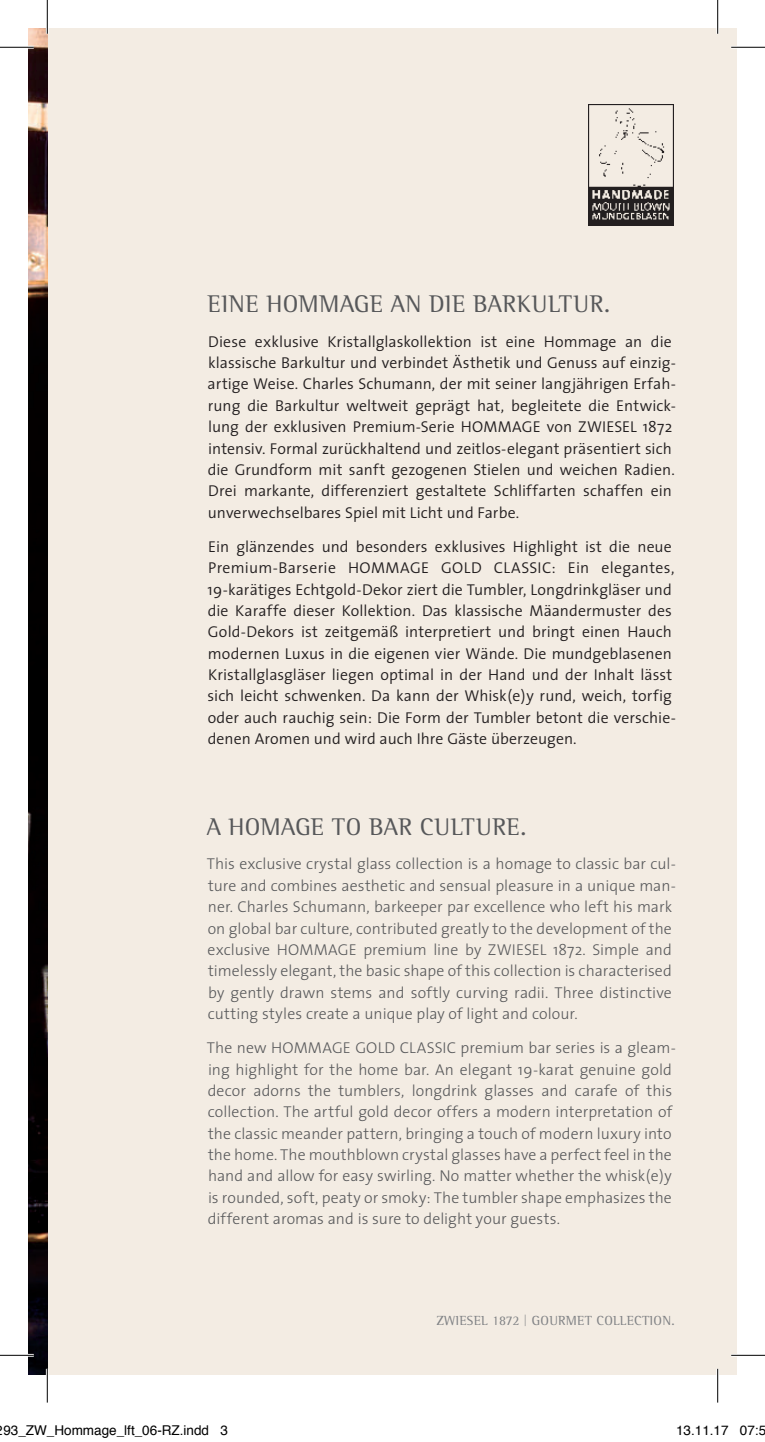
<style>
.page{position:relative;width:765px;height:1442px;background:#fff}
.page>*{position:absolute;margin:0;border:0;box-sizing:border-box;transform-origin:0 0}
.t1{font:24.75px "AT Rotis Semi Serif";letter-spacing:.02em;color:#57585a}
.t2{font:300 15.75px/21.4px "The Sans";letter-spacing:.005em;color:#231f20}
.t3{font:300 15.75px/21.4px "The Sans";letter-spacing:.005em;color:#57585a}
.t4{font:13.5px "Helvetica";color:#000}
.t5{font:13.5px "AT Rotis Semi Serif";letter-spacing:.02em;color:#808285}
.s1{font-size:11.25px}
</style>
<div class="page">
<div style="left:47px;top:28px;width:689px;height:1346px;background:#f3ece3"></div>
<img style="left:28px;top:28px;width:19px;height:1346px">
<img style="left:588px;top:105px;width:84px;height:121px">
<hr style="left:0;top:46px;width:34px;height:3px;background:#fff">
<hr style="left:730px;top:46px;width:34px;height:3px;background:#fff">
<hr style="left:0;top:1353px;width:34px;height:3px;background:#fff">
<hr style="left:730px;top:1353px;width:34px;height:3px;background:#fff">
<hr style="left:46px;top:0;width:3px;height:34px;background:#fff">
<hr style="left:46px;top:1368px;width:3px;height:34px;background:#fff">
<hr style="left:716px;top:0;width:2px;height:34px;background:#fff">
<hr style="left:716px;top:1368px;width:2px;height:34px;background:#fff">
<hr style="left:0;top:47px;width:34px;height:1px;background:#000">
<hr style="left:730px;top:47px;width:34px;height:1px;background:#000">
<hr style="left:0;top:1354px;width:34px;height:1px;background:#000">
<hr style="left:730px;top:1354px;width:34px;height:1px;background:#000">
<hr style="left:47px;top:0;width:1px;height:34px;background:#000">
<hr style="left:47px;top:1368px;width:1px;height:34px;background:#000">
<hr style="left:717px;top:0;width:1px;height:34px;background:#000">
<hr style="left:717px;top:1368px;width:1px;height:34px;background:#000">
<h1 class="t1" style="left:207px;top:290px;width:404px">EINE HOMMAGE AN DIE BARKULTUR.</h1>
<p class="t2" style="left:207px;top:330px;width:469px">Diese exklusive Kristallglaskollektion ist eine Hommage an die klassische Barkultur und verbindet Ästhetik und Genuss auf einzig&shy;artige Weise. Charles Schumann, der mit seiner langjährigen Erfah&shy;rung die Barkultur weltweit geprägt hat, begleitete die Entwick&shy;lung der exklusiven Premium-Serie HOMMAGE von ZWIESEL 1872 intensiv. Formal zurückhaltend und zeitlos-elegant präsentiert sich die Grundform mit sanft gezogenen Stielen und weichen Radien.<br>Drei markante, differenziert gestaltete Schliffarten schaffen ein unverwechselbares Spiel mit Licht und Farbe.</p>
<p class="t2" style="left:207px;top:535px;width:469px">Ein glänzendes und besonders exklusives Highlight ist die neue Premium-Barserie HOMMAGE GOLD CLASSIC: Ein elegantes, 19-karätiges Echtgold-Dekor ziert die Tumbler, Longdrinkgläser und die Karaffe dieser Kollektion. Das klassische Mäandermuster des Gold-Dekors ist zeitgemäß interpretiert und bringt einen Hauch modernen Luxus in die eigenen vier Wände. Die mundgeblasenen Kristallglasgläser liegen optimal in der Hand und der Inhalt lässt sich leicht schwenken. Da kann der Whisk(e)y rund, weich, torfig oder auch rauchig sein: Die Form der Tumbler betont die verschie&shy;denen Aromen und wird auch Ihre Gäste überzeugen.</p>
<h1 class="t1" style="left:207px;top:812px;width:321px">A HOMAGE TO BAR CULTURE.</h1>
<p class="t3" style="left:207px;top:852px;width:470px">This exclusive crystal glass collection is a homage to classic bar cul&shy;ture and combines aesthetic and sensual pleasure in a unique man&shy;ner. Charles Schumann, barkeeper par excellence who left his mark on global bar culture, contributed greatly to the development of the exclusive HOMMAGE premium line by ZWIESEL 1872. Simple and timelessly elegant, the basic shape of this collection is characterised by gently drawn stems and softly curving radii. Three distinctive cutting styles create a unique play of light and colour.</p>
<p class="t3" style="left:207px;top:1036px;width:470px">The new HOMMAGE GOLD CLASSIC premium bar series is a gleam&shy;ing highlight for the home bar. An elegant 19-karat genuine gold decor adorns the tumblers, longdrink glasses and carafe of this collection. The artful gold decor offers a modern interpretation of the classic meander pattern, bringing a touch of modern luxury into the home. The mouthblown crystal glasses have a perfect feel in the hand and allow for easy swirling. No matter whether the whisk(e)y is rounded, soft, peaty or smoky: The tumbler shape emphasizes the different aromas and is sure to delight your guests.</p>
<p class="t5" style="left:436px;top:1312px;width:239px">ZWIESEL 1872 <span class="s1">|</span> GOURMET COLLECTION.</p>
<p class="t4" style="left:3px;top:1419px;width:226px">93_ZW_Hommage_lft_06-RZ.indd 3</p>
<p class="t4" style="left:675px;top:1419px;width:92px">13.11.17 07:5</p>
</div>
